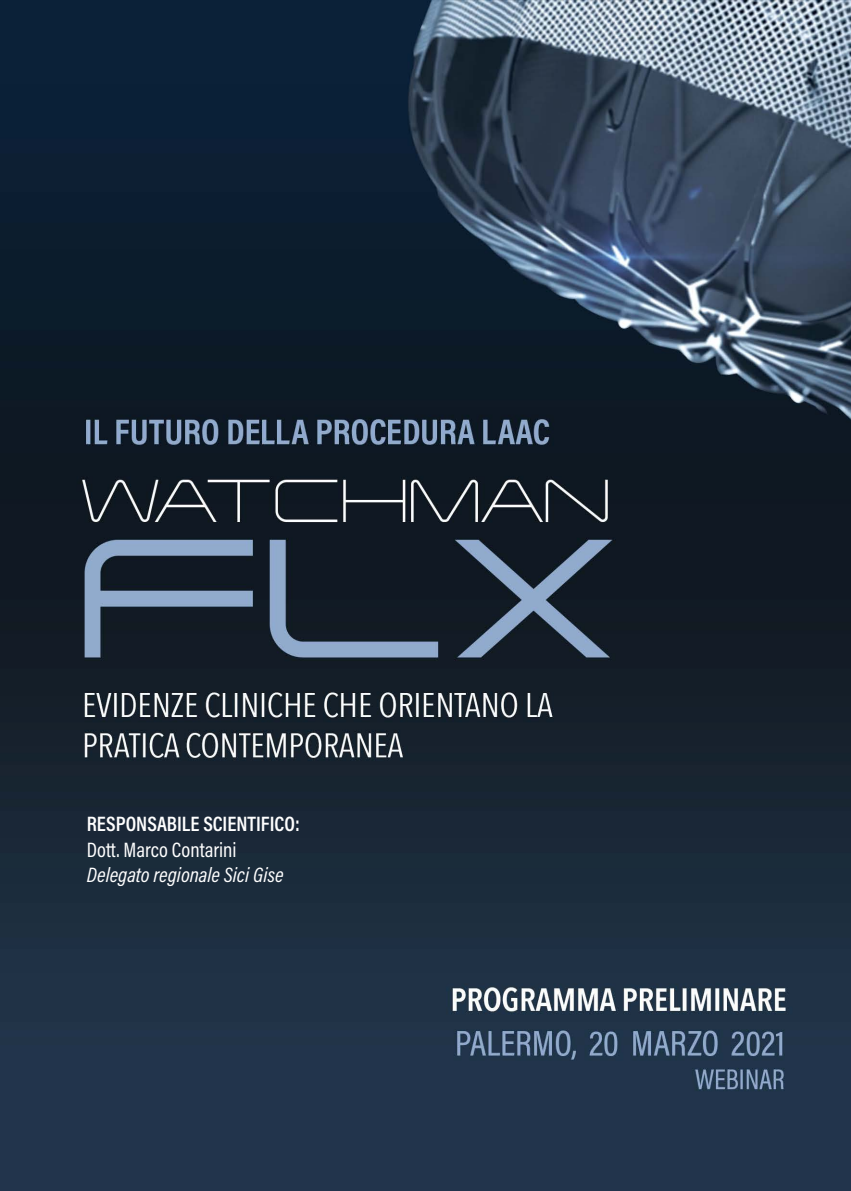
<style>
.page{position:relative;width:851px;height:1191px;background:#fff}
.page>*{position:absolute;margin:0;border:0;box-sizing:border-box;transform-origin:0 0}
.t1{font:italic 21px "Acumin Pro Cond";color:#fff}
.t2{font:600 21px "Acumin Pro Cond";color:#fff}
.t3{font:21px "Acumin Pro Cond";color:#fff}
</style>
<div class="page">
<img style="left:0;top:0;width:850px;height:1190px">
<p class="t2" style="left:87px;top:810px;width:214px">RESPONSABILE SCIENTIFICO:</p>
<p class="t3" style="left:87px;top:835px;width:151px">Dott. Marco Contarini</p>
<p class="t1" style="left:87px;top:861px;width:198px">Delegato regionale Sici Gise</p>
</div>
